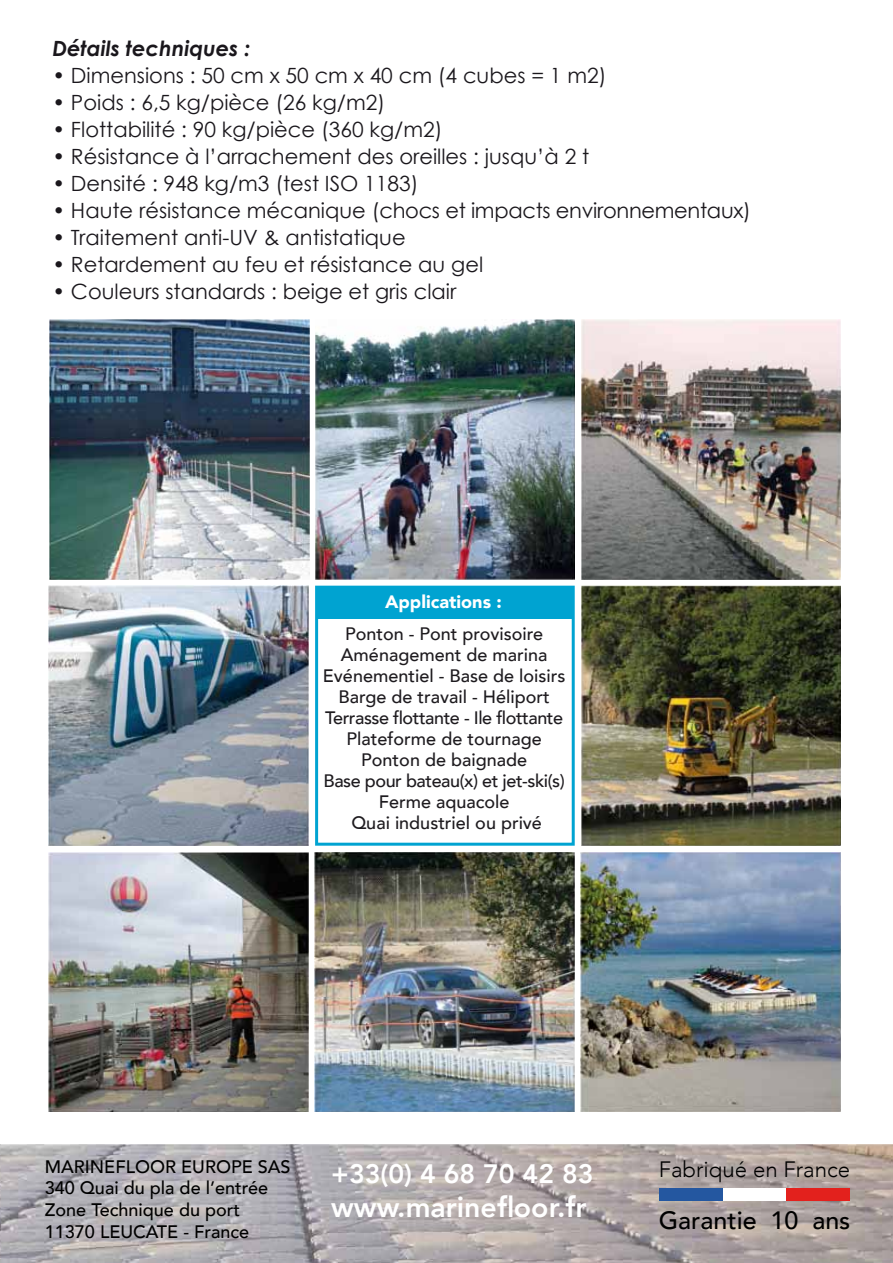
<style>
.page{position:relative;width:893px;height:1263px;background:#fff}
.page>*{position:absolute;margin:0;border:0;box-sizing:border-box;transform-origin:0 0}
.t1{font:800 28.5px "Avenir";color:#fff}
.t2{font:800 26.7px "Avenir";color:#fff}
.t3{font:500 25.05px "Avenir";color:#000}
.t4{font:300 22.2px "Avenir";color:#000}
.t5{font:21px "Century Gothic";color:#1a171c}
.t6{font:italic 700 21px "Century Gothic";color:#1a171c}
.t7{font:500 18px/21px "Avenir";color:#1e1b1f;text-align:center}
.t8{font:500 18px/21.8px "Avenir";color:#000}
.t9{font:900 18px "Avenir";color:#fff}
</style>
<div class="page">
<img style="left:0;top:1144px;width:893px;height:119px">
<div style="left:660px;top:1187px;width:63px;height:13px;background:#2457a0"></div>
<div style="left:723px;top:1187px;width:63px;height:13px;background:#fff"></div>
<div style="left:786px;top:1187px;width:63px;height:13px;background:#e3211d"></div>
<img style="left:315px;top:852px;width:259px;height:260px">
<img style="left:50px;top:320px;width:259px;height:259px">
<img style="left:49px;top:852px;width:259px;height:260px">
<img style="left:582px;top:586px;width:259px;height:259px">
<img style="left:49px;top:586px;width:259px;height:259px">
<img style="left:581px;top:320px;width:260px;height:259px">
<img style="left:315px;top:320px;width:260px;height:259px">
<img style="left:581px;top:852px;width:259px;height:260px">
<div style="left:317px;top:587px;width:256px;height:32px;background:#00a3d1"></div>
<div style="left:315px;top:586px;width:260px;height:260px;border:3px solid #00a3d1"></div>
<p class="t6" style="left:52px;top:35px;width:199px">Détails techniques :</p>
<p class="t5" style="left:52px;top:63px;width:555px">• Dimensions : 50 cm x 50 cm x 40 cm (4 cubes = 1 m2)</p>
<p class="t5" style="left:52px;top:90px;width:334px">• Poids : 6,5 kg/pièce (26 kg/m2)</p>
<p class="t5" style="left:52px;top:117px;width:391px">• Flottabilité : 90 kg/pièce (360 kg/m2)</p>
<p class="t5" style="left:52px;top:144px;width:538px">• Résistance à l’arrachement des oreilles : jusqu’à 2 t</p>
<p class="t5" style="left:52px;top:171px;width:368px">• Densité : 948 kg/m3 (test ISO 1183)</p>
<p class="t5" style="left:52px;top:198px;width:700px">• Haute résistance mécanique (chocs et impacts environnementaux)</p>
<p class="t5" style="left:52px;top:225px;width:355px">• Traitement anti-UV &amp; antistatique</p>
<p class="t5" style="left:52px;top:252px;width:432px">• Retardement au feu et résistance au gel</p>
<p class="t5" style="left:52px;top:279px;width:405px">• Couleurs standards : beige et gris clair</p>
<p class="t9" style="left:385px;top:586px;width:118px">Applications :</p>
<p class="t7" style="left:323px;top:622px;width:244px">Ponton - Pont provisoire<br>Aménagement de marina<br>Evénementiel - Base de loisirs<br>Barge de travail - Héliport<br>Terrasse flottante - Ile flottante<br>Plateforme de tournage<br>Ponton de baignade<br>Base pour bateau(x) et jet-ski(s)<br>Ferme aquacole<br>Quai industriel ou privé</p>
<p class="t8" style="left:45px;top:1154px;width:247px">MARINEFLOOR EUROPE SAS<br>340 Quai du pla de l’entrée<br>Zone Technique du port<br>11370 LEUCATE - France</p>
<p class="t2" style="left:331px;top:1153px;width:264px">+33(0) 4 68 70 42 83</p>
<h1 class="t1" style="left:331px;top:1185px;width:257px">www.marinefloor.fr</h1>
<p class="t4" style="left:659px;top:1156px;width:193px">Fabriqué en France</p>
<p class="t3" style="left:659px;top:1199px;width:193px">Garantie 10 ans</p>
</div>
